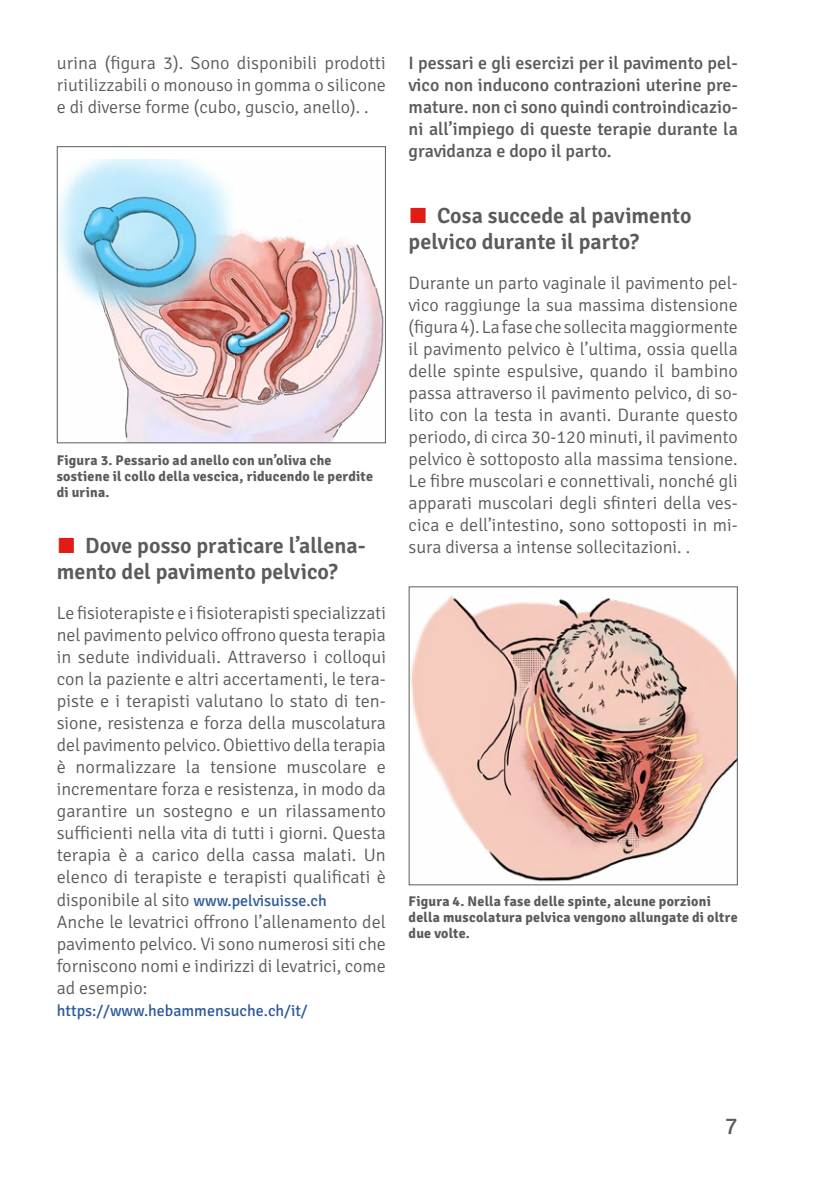
<style>
.page{position:relative;width:840px;height:1191px;background:#fff}
.page>*{position:absolute;margin:0;border:0;box-sizing:border-box;transform-origin:0 0}
.t1{font:24px "Signika";color:#5a5c5b}
.t2{font:600 22px/26px "Signika";color:#5a5c5b}
.t3{font:300 18px/22px "Signika";color:#5a5c5b;text-align:justify}
.t4{font:500 18px/22px "Signika";color:#5a5c5b;text-align:justify}
.t5{font:16px "Signika";color:#2d5a98}
.t6{font:700 14px/16px "Signika";letter-spacing:.015em;color:#5a5c5b}
.s1{font-weight:300;font-size:18px;color:#5a5c5b}
</style>
<div class="page">
<img style="left:59px;top:159px;width:325px;height:282px">
<div style="left:57px;top:146px;width:329px;height:297px;border:1px solid #5a5c5b"></div>
<img style="left:410px;top:595px;width:325px;height:287px">
<div style="left:408px;top:586px;width:329px;height:299px;border:1px solid #5a5c5b"></div>
<p class="t3" style="left:57px;top:51px;width:330px">urina (figura 3). Sono disponibili prodotti riutilizzabili o monouso in gomma o silicone e di diverse forme (cubo, guscio, anello). .</p>
<p class="t6" style="left:57px;top:452px;width:317px">Figura 3. Pessario ad anello con un’oliva che sostiene il collo della vescica, riducendo le perdite di urina.</p>
<p class="t2" style="left:57px;top:531px;width:310px;text-indent:28px">Dove posso praticare l’allena&shy;mento del pavimento pelvico?</p>
<p class="t3" style="left:57px;top:601px;width:330px">Le fisioterapiste e i fisioterapisti specializzati nel pavimento pelvico offrono questa terapia in sedute individuali. Attraverso i colloqui con la paziente e altri accertamenti, le tera&shy;piste e i terapisti valutano lo stato di ten&shy;sione, resistenza e forza della muscolatura del pavimento pelvico. Obiettivo della terapia è normalizzare la tensione muscolare e incrementare forza e resistenza, in modo da garantire un sostegno e un rilassamento sufficienti nella vita di tutti i giorni. Questa terapia è a carico della cassa malati. Un elenco di terapiste e terapisti qualificati è</p>
<p class="t5" style="left:57px;top:888px;width:271px"><span class="s1">disponibile al sito</span> www.pelvisuisse.ch</p>
<p class="t3" style="left:57px;top:909px;width:330px">Anche le levatrici offrono l’allenamento del pavimento pelvico. Vi sono numerosi siti che forniscono nomi e indirizzi di levatrici, come ad esempio:</p>
<p class="t5" style="left:57px;top:998px;width:252px">https://www.hebammensuche.ch/it/</p>
<p class="t4" style="left:408px;top:51px;width:330px">I pessari e gli esercizi per il pavimento pel&shy;vico non inducono contrazioni uterine pre&shy;mature. non ci sono quindi controindicazio&shy;ni all’impiego di queste terapie durante la gravidanza e dopo il parto.</p>
<p class="t2" style="left:408px;top:201px;width:284px;text-indent:28px">Cosa succede al pavimento pelvico durante il parto?</p>
<p class="t3" style="left:408px;top:271px;width:330px">Durante un parto vaginale il pavimento pel&shy;vico raggiunge la sua massima distensione (figura 4). La fase che sollecita maggiormente il pavimento pelvico è l’ultima, ossia quella delle spinte espulsive, quando il bambino passa attraverso il pavimento pelvico, di so&shy;lito con la testa in avanti. Durante questo periodo, di circa 30-120 minuti, il pavimento pelvico è sottoposto alla massima tensione.<br>Le fibre muscolari e connettivali, nonché gli apparati muscolari degli sfinteri della ves&shy;cica e dell’intestino, sono sottoposti in mi&shy;sura diversa a intense sollecitazioni. .</p>
<p class="t6" style="left:408px;top:892px;width:330px">Figura 4. Nella fase delle spinte, alcune porzioni della muscolatura pelvica vengono allungate di oltre due volte.</p>
<h1 class="t1" style="left:724px;top:1108px;width:14px">7</h1>
</div>
